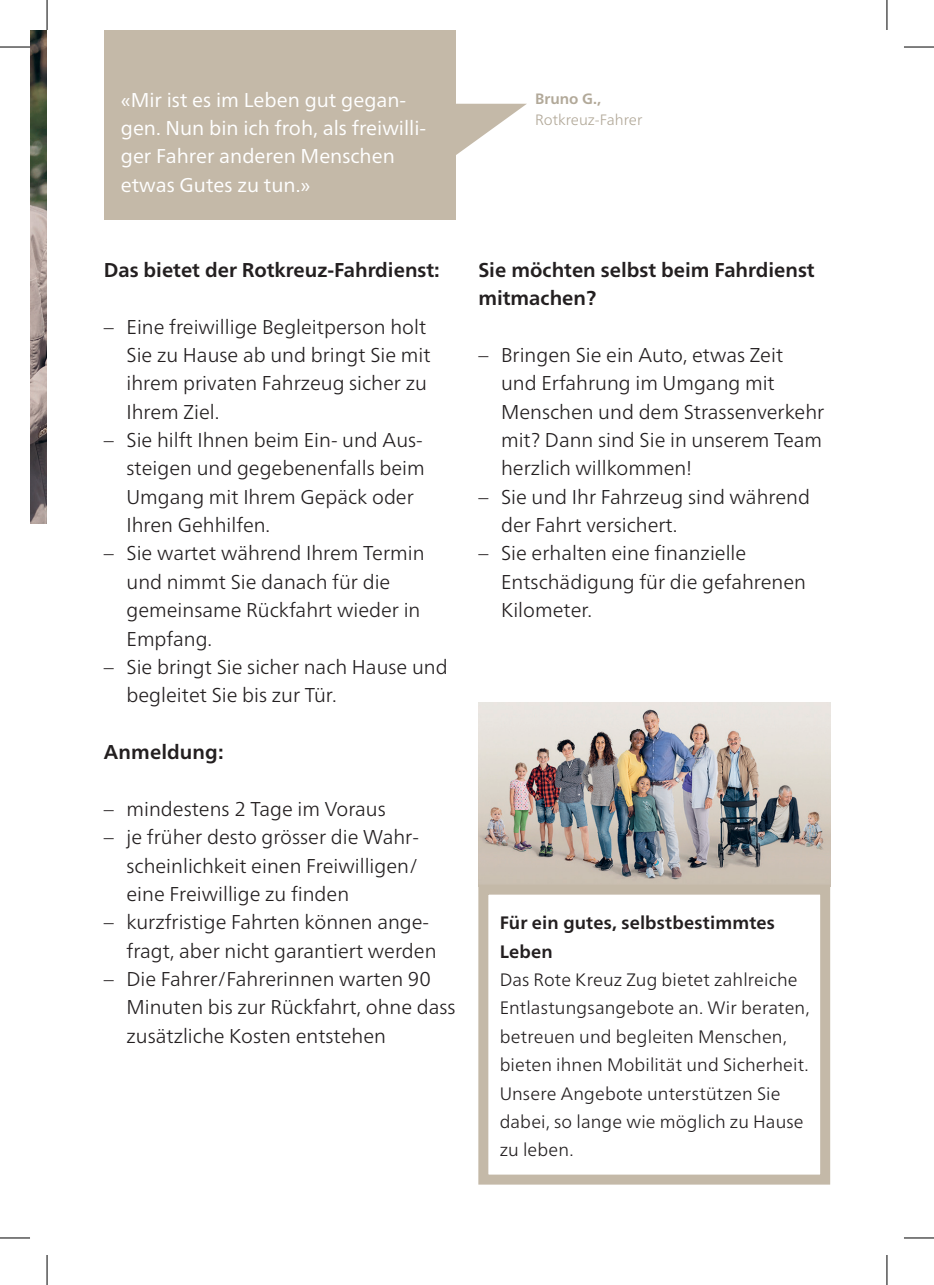
<style>
.page{position:relative;width:934px;height:1285px;background:#fff}
.page>*{position:absolute;margin:0;border:0;box-sizing:border-box;transform-origin:0 0}
.t1{font:300 20px/28.4px "Frutiger Neue LTW1 G";color:#231f20}
.t2{font:20px/28.4px "Frutiger Neue LTW1 G";color:#fff}
.t3{font:700 20px/28.4px "Frutiger Neue LTW1 G";color:#231f20}
.t4{font:300 18px/28.4px "Frutiger Neue LTW1 G";letter-spacing:.01em;color:#231f20}
.t5{font:700 18px/28.4px "Frutiger Neue LTW1 G";letter-spacing:.01em;color:#231f20}
.t6{font:300 15px "Frutiger Neue LTW1 G";color:#b2a999}
.t7{font:700 15px "Frutiger Neue LTW1 G";color:#b2a999}
</style>
<div class="page">
<img style="left:30px;top:30px;width:17px;height:493px">
<img style="left:478px;top:702px;width:351px;height:182px">
<svg style="left:455px;top:104px;width:71px;height:59px"></svg>
<div style="left:104px;top:30px;width:351px;height:190px;background:#c4b9a8"></div>
<div style="left:478px;top:884px;width:351px;height:300px;border:10px solid #c4b9a8"></div>
<hr style="left:0;top:47px;width:30px;height:1px;background:#000">
<hr style="left:903px;top:47px;width:30px;height:1px;background:#000">
<hr style="left:0;top:1237px;width:30px;height:1px;background:#000">
<hr style="left:903px;top:1237px;width:30px;height:1px;background:#000">
<hr style="left:47px;top:0;width:1px;height:30px;background:#000">
<hr style="left:47px;top:1255px;width:1px;height:30px;background:#000">
<hr style="left:886px;top:0;width:1px;height:30px;background:#000">
<hr style="left:886px;top:1255px;width:1px;height:30px;background:#000">
<p class="t2" style="left:121px;top:85px;width:307px">«Mir ist es im Leben gut gegan&shy;gen. Nun bin ich froh, als freiwilli&shy;ger Fahrer anderen Menschen etwas Gutes zu tun.»</p>
<p class="t7" style="left:535px;top:90px;width:67px">Bruno G.,</p>
<p class="t6" style="left:535px;top:111px;width:109px">Rotkreuz-Fahrer</p>
<p class="t3" style="left:104px;top:255px;width:337px">Das bietet der Rotkreuz-Fahrdienst:</p>
<p class="t1" style="left:126px;top:312px;width:305px;text-indent:-23px">– Eine freiwillige Begleitperson holt<br>Sie zu Hause ab und bringt Sie mit ihrem privaten Fahrzeug sicher zu<br>Ihrem Ziel.</p>
<p class="t1" style="left:126px;top:426px;width:299px;text-indent:-23px">– Sie hilft Ihnen beim Ein- und Aus&shy;steigen und gegebenenfalls beim<br>Umgang mit Ihrem Gepäck oder<br>Ihren Gehhilfen.</p>
<p class="t1" style="left:126px;top:539px;width:299px;text-indent:-23px">– Sie wartet während Ihrem Termin und nimmt Sie danach für die gemeinsame Rückfahrt wieder in<br>Empfang.</p>
<p class="t1" style="left:126px;top:652px;width:322px;text-indent:-23px">– Sie bringt Sie sicher nach Hause und begleitet Sie bis zur Tür.</p>
<p class="t3" style="left:104px;top:738px;width:121px">Anmeldung:</p>
<p class="t1" style="left:104px;top:794px;width:283px">– mindestens 2 Tage im Voraus</p>
<p class="t1" style="left:126px;top:823px;width:294px;text-align:justify;text-indent:-23px">– je früher desto grösser die Wahr&shy;scheinlichkeit einen Freiwilligen/ eine Freiwillige zu finden</p>
<p class="t1" style="left:126px;top:908px;width:311px;text-indent:-23px">– kurzfristige Fahrten können ange&shy;fragt, aber nicht garantiert werden</p>
<p class="t1" style="left:126px;top:964px;width:330px;text-indent:-23px">– Die Fahrer/Fahrerinnen warten 90<br>Minuten bis zur Rückfahrt, ohne dass zusätzliche Kosten entstehen</p>
<p class="t3" style="left:478px;top:255px;width:338px">Sie möchten selbst beim Fahrdienst mitmachen?</p>
<p class="t1" style="left:501px;top:340px;width:324px;text-indent:-23px">– Bringen Sie ein Auto, etwas Zeit<br>und Erfahrung im Umgang mit<br>Menschen und dem Strassenverkehr mit? Dann sind Sie in unserem Team herzlich willkommen!</p>
<p class="t1" style="left:501px;top:482px;width:310px;text-indent:-23px">– Sie und Ihr Fahrzeug sind während der Fahrt versichert.</p>
<p class="t1" style="left:501px;top:539px;width:306px;text-indent:-23px">– Sie erhalten eine finanzielle<br>Entschädigung für die gefahrenen<br>Kilometer.</p>
<p class="t5" style="left:499px;top:908px;width:276px">Für ein gutes, selbstbestimmtes<br>Leben</p>
<p class="t4" style="left:499px;top:965px;width:311px">Das Rote Kreuz Zug bietet zahlreiche<br>Entlastungsangebote an. Wir beraten, betreuen und begleiten Menschen, bieten ihnen Mobilität und Sicherheit.<br>Unsere Angebote unterstützen Sie dabei, so lange wie möglich zu Hause zu leben.</p>
</div>
